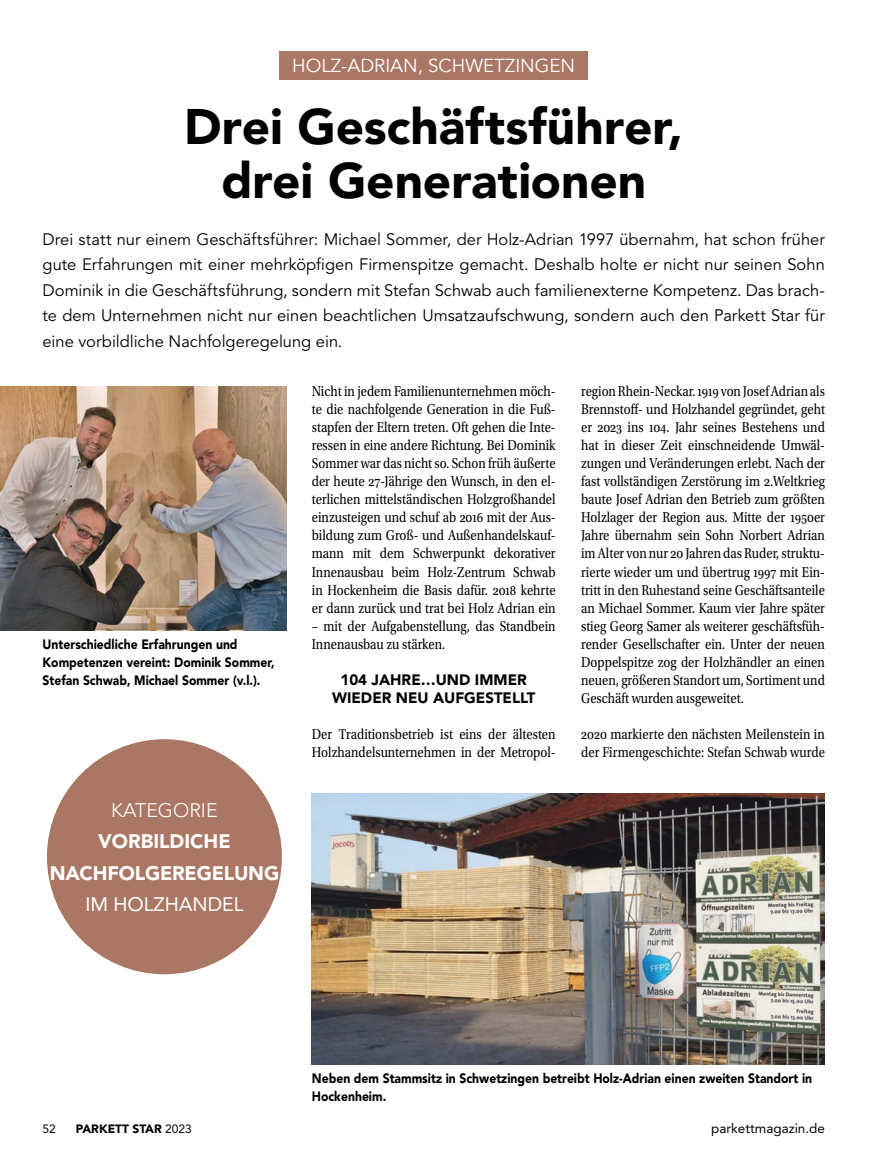
<style>
.page{position:relative;width:893px;height:1170px;background:#fff}
.page>*{position:absolute;margin:0;border:0;box-sizing:border-box;transform-origin:0 0}
.t1{font:900 49.5px/54px "Avenir LT Std";color:#000;text-align:center}
.t2{font:900 19.5px/31.5px "Avenir LT Std";letter-spacing:-.01em;color:#fff;text-align:center}
.t3{font:19.5px "Avenir LT Std";color:#fff}
.t4{font:300 19.5px "Avenir LT Std";color:#fff}
.t5{font:18.75px "Avenir";color:#fff}
.t6{font:16.5px/25.5px "Avenir LT Std";color:#000;text-align:justify}
.t7{font:15px/18px "Utopia Std";color:#000;scale:.85 1}
.t8{font:900 15px/18px "Avenir LT Std";color:#000;text-align:center}
.t9{font:900 13.5px/18.1px "Avenir LT Std";color:#000;scale:.9 1}
.t10{font:13.5px "Avenir LT Std";color:#000}
.t11{font:900 12px "Avenir LT Std";color:#000}
.t12{font:12px "Avenir LT Std";color:#000}
.s1{font-weight:400}
</style>
<div class="page">
<div style="left:47px;top:739px;width:235px;height:235px;background:#aa7765;border-radius:50%"></div>
<img style="left:0;top:386px;width:286px;height:244px">
<div style="left:280px;top:52px;width:308px;height:28px;background:#aa7765"></div>
<img style="left:312px;top:793px;width:513px;height:271px">
<p class="t5" style="left:292px;top:55px;width:284px">HOLZ-ADRIAN, SCHWETZINGEN</p>
<h1 class="t1" style="left:184px;top:99px;width:501px">Drei Geschäftsführer, drei Generationen</h1>
<p class="t6" style="left:43px;top:226px;width:784px">Drei statt nur einem Geschäftsführer: Michael Sommer, der Holz-Adrian 1997 übernahm, hat schon früher gute Erfahrungen mit einer mehrköpfigen Firmenspitze gemacht. Deshalb holte er nicht nur seinen Sohn Dominik in die Geschäftsführung, sondern mit Stefan Schwab auch familienexterne Kompetenz. Das brach&shy;te dem Unternehmen nicht nur einen beachtlichen Umsatzaufschwung, sondern auch den Parkett Star für eine vorbildliche Nachfolgeregelung ein.</p>
<p class="t9" style="left:43px;top:635px;width:260px">Unterschiedliche Erfahrungen und<br>Kompetenzen vereint: Dominik Sommer,<br>Stefan Schwab, Michael Sommer (v.l.).</p>
<h2 class="t4" style="left:111px;top:798px;width:108px">KATEGORIE</h2>
<h2 class="t2" style="left:50px;top:825px;width:231px">VORBILDICHE<br>NACHFOLGEREGELUNG</h2>
<h2 class="t3" style="left:85px;top:893px;width:160px">IM HOLZHANDEL</h2>
<p class="t7" style="left:312px;top:382px;width:288px;text-align:justify">Nicht in jedem Familienunternehmen möch&shy;te die nachfolgende Generation in die Fuß&shy;stapfen der Eltern treten. Oft gehen die Inte&shy;ressen in eine andere Richtung. Bei Dominik Sommer war das nicht so. Schon früh äußerte der heute 27-Jährige den Wunsch, in den el&shy;terlichen mittelständischen Holzgroßhandel einzusteigen und schuf ab 2016 mit der Aus&shy;bildung zum Groß- und Außenhandelskauf&shy;mann mit dem Schwerpunkt dekorativer Innenausbau beim Holz-Zentrum Schwab in Hockenheim die Basis dafür. 2018 kehrte er dann zurück und trat bei Holz Adrian ein</p>
<p class="t7" style="left:312px;top:617px;width:288px">– mit der Aufgabenstellung, das Standbein<br>Innenausbau zu stärken.</p>
<p class="t8" style="left:332px;top:670px;width:205px">104 JAHRE…UND IMMER<br>WIEDER NEU AUFGESTELLT</p>
<p class="t7" style="left:312px;top:725px;width:288px">Der Traditionsbetrieb ist eins der ältesten<br>Holzhandelsunternehmen in der Metropol-</p>
<p class="t7" style="left:581px;top:382px;width:288px;text-align:justify">region Rhein-Neckar. 1919 von Josef Adrian als Brennstoff- und Holzhandel gegründet, geht er 2023 ins 104. Jahr seines Bestehens und hat in dieser Zeit einschneidende Umwäl&shy;zungen und Veränderungen erlebt. Nach der fast vollständigen Zerstörung im 2.Weltkrieg baute Josef Adrian den Betrieb zum größten Holzlager der Region aus. Mitte der 1950er Jahre übernahm sein Sohn Norbert Adrian im Alter von nur 20 Jahren das Ruder, struktu&shy;rierte wieder um und übertrug 1997 mit Ein&shy;tritt in den Ruhestand seine Geschäftsanteile an Michael Sommer. Kaum vier Jahre später stieg Georg Samer als weiterer geschäftsfüh&shy;render Gesellschafter ein. Unter der neuen Doppelspitze zog der Holzhändler an einen neuen, größeren Standort um, Sortiment und Geschäft wurden ausgeweitet.</p>
<p class="t7" style="left:581px;top:725px;width:288px">2020 markierte den nächsten Meilenstein in der Firmengeschichte: Stefan Schwab wurde</p>
<p class="t9" style="left:312px;top:1068px;width:557px">Neben dem Stammsitz in Schwetzingen betreibt Holz-Adrian einen zweiten Standort in<br>Hockenheim.</p>
<p class="t12" style="left:43px;top:1121px;width:15px">52</p>
<p class="t11" style="left:76px;top:1120px;width:118px">PARKETT STAR <span class="s1">2023</span></p>
<p class="t10" style="left:711px;top:1120px;width:115px">parkettmagazin.de</p>
</div>
